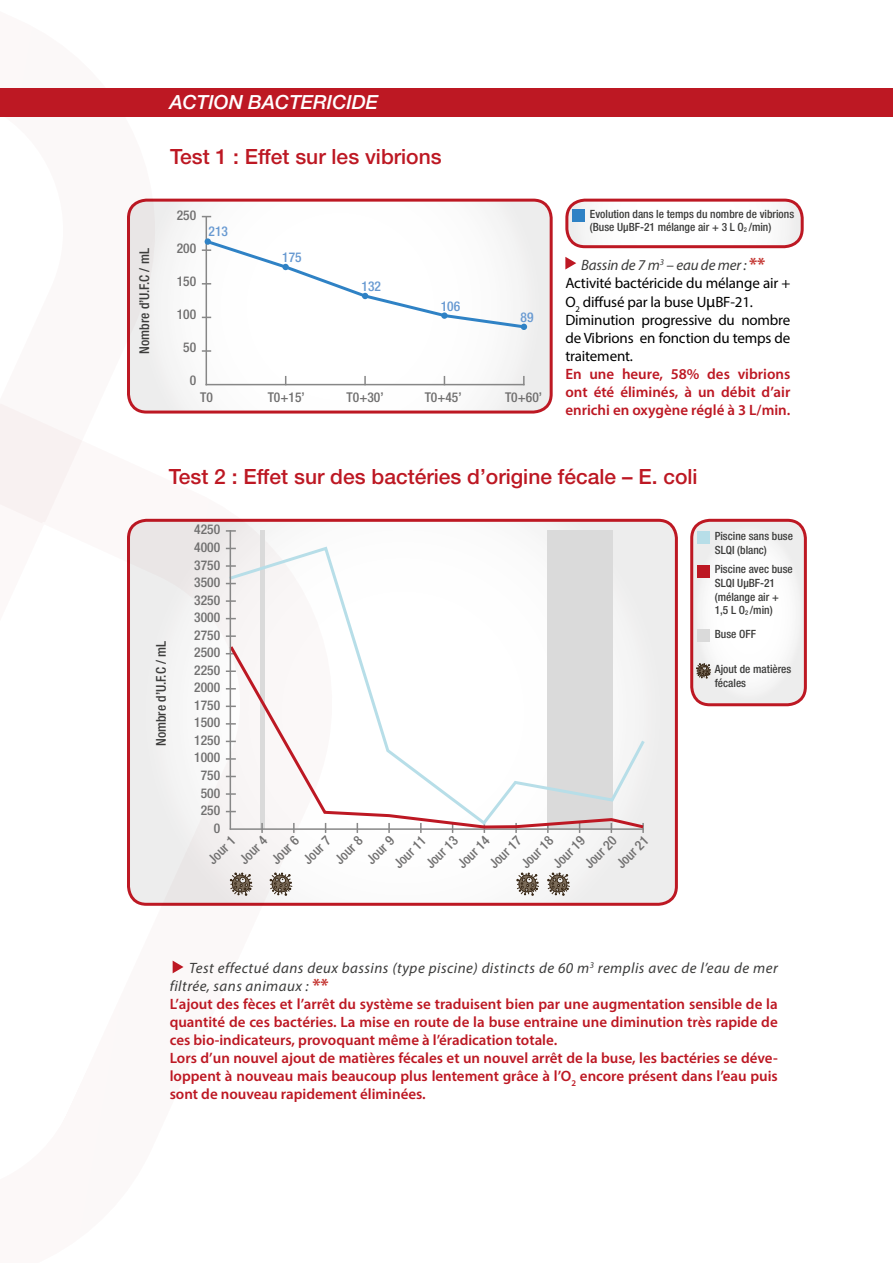
<style>
.page{position:relative;width:893px;height:1263px;background:#fff}
.page>*{position:absolute;margin:0;border:0;box-sizing:border-box;transform-origin:0 0}
.t1{font:500 21px "Helvetica Neue LT Std";color:#bd1823}
.t2{font:italic 500 19.5px "Helvetica Neue LT Std";color:#fff}
.t3{font:600 15px/18px "Myriad Pro";color:#bd1823}
.t4{font:15px/18px "Myriad Pro";letter-spacing:-.01em;color:#000}
.t5{font:500 condensed 13.5px "Helvetica Neue LT Std";color:#706f6f}
.t6{font:500 condensed 13.5px "Helvetica Neue LT Std";color:#3c3c3b}
.t7{font:500 condensed 13.5px "Helvetica Neue LT Std";color:#6799d1}
.t8{font:500 condensed 11.4px/13.6px "Helvetica Neue LT Std";color:#3c3c3b}
.s1{font-size:6.6px}
.s2{font-style:italic;color:#3c3c3b}
.s3{font-weight:700;font-size:18px;color:#c33430}
.s4{font-size:16.5px}
.s5{font-weight:400;font-style:italic;color:#3c3c3b}
</style>
<div class="page">
<svg style="left:0;top:116px;width:210px;height:417px"></svg>
<svg style="left:173px;top:960px;width:11px;height:13px"></svg>
<div style="left:128px;top:520px;width:548px;height:384px;background:linear-gradient(to right,#f5f4f4,#f4f4f4);border-radius:18px"></div>
<div style="left:127px;top:519px;width:551px;height:387px;border:3px solid #bd1823;border-radius:18px"></div>
<hr style="left:260px;top:530px;width:4px;height:298px;background:#dadada">
<div style="left:547px;top:530px;width:65px;height:298px;background:#dadada"></div>
<svg style="left:226px;top:530px;width:10px;height:2px"></svg>
<div style="left:690px;top:519px;width:117px;height:187px;border:3px solid #bd1823;border-radius:18px"></div>
<svg style="left:226px;top:545px;width:421px;height:282px"></svg>
<svg style="left:230px;top:873px;width:23px;height:22px"></svg>
<svg style="left:270px;top:873px;width:23px;height:22px"></svg>
<svg style="left:516px;top:873px;width:24px;height:22px"></svg>
<svg style="left:547px;top:873px;width:23px;height:22px"></svg>
<svg style="left:692px;top:520px;width:113px;height:185px"></svg>
<hr style="left:230px;top:530px;width:1px;height:299px;background:#878787">
<div style="left:0;top:88px;width:893px;height:28px;background:#bd1823"></div>
<svg style="left:565px;top:257px;width:11px;height:12px"></svg>
<svg style="left:567px;top:200px;width:233px;height:47px"></svg>
<div style="left:565px;top:199px;width:239px;height:49px;border:3px solid #bd1823;border-radius:18px"></div>
<div style="left:572px;top:209px;width:13px;height:13px;background:#2f82c5"></div>
<div style="left:128px;top:200px;width:423px;height:212px;background:linear-gradient(to bottom,#f3f2f2,#f9f9f9);border-radius:18px"></div>
<div style="left:127px;top:199px;width:426px;height:215px;border:3px solid #bd1823;border-radius:18px"></div>
<hr style="left:206px;top:384px;width:318px;height:1px;background:#878787">
<svg style="left:202px;top:350px;width:9px;height:2px"></svg>
<svg style="left:364px;top:376px;width:2px;height:8px"></svg>
<svg style="left:523px;top:376px;width:2px;height:9px"></svg>
<hr style="left:206px;top:217px;width:1px;height:168px;background:#878787">
<svg style="left:202px;top:238px;width:325px;height:92px"></svg>
<h2 class="t2" style="left:169px;top:91px;width:210px">ACTION BACTERICIDE</h2>
<p class="t6" style="left:136px;top:354px;width:107px;rotate:-90deg">Nombre d’U.F.C / mL</p>
<h1 class="t1" style="left:170px;top:144px;width:273px">Test 1 : Effet sur les vibrions</h1>
<p class="t5" style="left:177px;top:207px;width:21px">250</p>
<p class="t5" style="left:177px;top:240px;width:21px">200</p>
<p class="t5" style="left:177px;top:273px;width:21px">150</p>
<p class="t5" style="left:177px;top:306px;width:21px">100</p>
<p class="t5" style="left:183px;top:339px;width:14px">50</p>
<p class="t5" style="left:190px;top:372px;width:8px">0</p>
<p class="t7" style="left:209px;top:223px;width:21px">213</p>
<p class="t7" style="left:282px;top:249px;width:21px">175</p>
<p class="t7" style="left:361px;top:278px;width:21px">132</p>
<p class="t7" style="left:441px;top:298px;width:21px">106</p>
<p class="t7" style="left:521px;top:309px;width:14px">89</p>
<p class="t5" style="left:200px;top:389px;width:14px">T0</p>
<p class="t5" style="left:268px;top:389px;width:39px">T0+15’</p>
<p class="t5" style="left:347px;top:389px;width:39px">T0+30’</p>
<p class="t5" style="left:425px;top:389px;width:39px">T0+45’</p>
<p class="t5" style="left:505px;top:389px;width:39px">T0+60’</p>
<p class="t8" style="left:590px;top:207px;width:206px">Evolution dans le temps du nombre de vibrions (Buse UµBF-21 mélange air + 3 L O<span class="s1">2</span> /min)</p>
<p class="t4" style="left:565px;top:255px;width:227px;text-indent:16px"><span class="s2">Bassin de 7 m</span><sup>3</sup> <span class="s2">– eau de mer :</span> <span class="s3">**<br></span>Activité bactéricide du mélange air +</p>
<p class="t4" style="left:565px;top:293px;width:227px">O<sub>2</sub> diffusé par la buse U<span class="s4">µ</span>BF-21.<br>Diminution progressive du nombre de Vibrions en fonction du temps de traitement.</p>
<p class="t3" style="left:565px;top:365px;width:227px;text-align:justify">En une heure, 58% des vibrions ont été éliminés, à un débit d’air enrichi en oxygène réglé à 3 L/min.</p>
<h1 class="t1" style="left:169px;top:464px;width:530px">Test 2 : Effet sur des bactéries d’origine fécale – E. coli</h1>
<p class="t5" style="left:194px;top:522px;width:27px">4250</p>
<p class="t5" style="left:194px;top:539px;width:27px">4000</p>
<p class="t5" style="left:194px;top:557px;width:27px">3750</p>
<p class="t5" style="left:194px;top:574px;width:27px">3500</p>
<p class="t5" style="left:194px;top:592px;width:27px">3250</p>
<p class="t5" style="left:194px;top:609px;width:27px">3000</p>
<p class="t8" style="left:715px;top:529px;width:80px">Piscine sans buse<br>SLQI (blanc)</p>
<p class="t8" style="left:715px;top:562px;width:80px">Piscine avec buse<br>SLQI UµBF-21 (mélange air +<br>1,5 L O<span class="s1">2</span> /min)</p>
<p class="t6" style="left:153px;top:746px;width:107px;rotate:-90deg">Nombre d’U.F.C / mL</p>
<p class="t5" style="left:194px;top:627px;width:27px">2750</p>
<p class="t5" style="left:194px;top:644px;width:27px">2500</p>
<p class="t5" style="left:194px;top:662px;width:27px">2250</p>
<p class="t5" style="left:194px;top:679px;width:27px">2000</p>
<p class="t5" style="left:194px;top:697px;width:27px">1750</p>
<p class="t5" style="left:194px;top:714px;width:27px">1500</p>
<p class="t5" style="left:194px;top:732px;width:27px">1250</p>
<p class="t5" style="left:194px;top:750px;width:27px">1000</p>
<p class="t5" style="left:201px;top:767px;width:21px">750</p>
<p class="t5" style="left:201px;top:785px;width:21px">500</p>
<p class="t5" style="left:201px;top:802px;width:21px">250</p>
<p class="t5" style="left:214px;top:820px;width:8px">0</p>
<p class="t5" style="left:204px;top:856px;width:34px;rotate:-45deg">Jour 1</p>
<p class="t5" style="left:236px;top:856px;width:34px;rotate:-45deg">Jour 4</p>
<p class="t5" style="left:268px;top:856px;width:34px;rotate:-45deg">Jour 6</p>
<p class="t5" style="left:454px;top:860px;width:41px;rotate:-45deg">Jour 14</p>
<p class="t5" style="left:390px;top:860px;width:41px;rotate:-45deg">Jour 11</p>
<p class="t5" style="left:422px;top:860px;width:41px;rotate:-45deg">Jour 13</p>
<p class="t5" style="left:549px;top:860px;width:41px;rotate:-45deg">Jour 19</p>
<p class="t5" style="left:363px;top:856px;width:34px;rotate:-45deg">Jour 9</p>
<p class="t5" style="left:331px;top:856px;width:34px;rotate:-45deg">Jour 8</p>
<p class="t5" style="left:518px;top:860px;width:41px;rotate:-45deg">Jour 18</p>
<p class="t5" style="left:581px;top:860px;width:41px;rotate:-45deg">Jour 20</p>
<p class="t5" style="left:300px;top:856px;width:34px;rotate:-45deg">Jour 7</p>
<p class="t5" style="left:486px;top:860px;width:41px;rotate:-45deg">Jour 17</p>
<p class="t5" style="left:613px;top:860px;width:41px;rotate:-45deg">Jour 21</p>
<p class="t8" style="left:715px;top:627px;width:43px">Buse OFF</p>
<p class="t8" style="left:715px;top:662px;width:78px">Ajout de matières fécales</p>
<p class="t3" style="left:170px;top:959px;width:610px;text-indent:19px"><span class="s5">Test effectué dans deux bassins (type piscine) distincts de 60 m</span><sup>3</sup> <span class="s5">remplis avec de l’eau de mer filtrée, sans animaux :</span> <span class="s3">**<br></span>L’ajout des fèces et l’arrêt du système se traduisent bien par une augmentation sensible de la quantité de ces bactéries. La mise en route de la buse entraine une diminution très rapide de ces bio-indicateurs, provoquant même à l’éradication totale.<br>Lors d’un nouvel ajout de matières fécales et un nouvel arrêt de la buse, les bactéries se déve&shy;loppent à nouveau mais beaucoup plus lentement grâce à l’O<sub>2</sub> encore présent dans l’eau puis sont de nouveau rapidement éliminées.</p>
</div>
